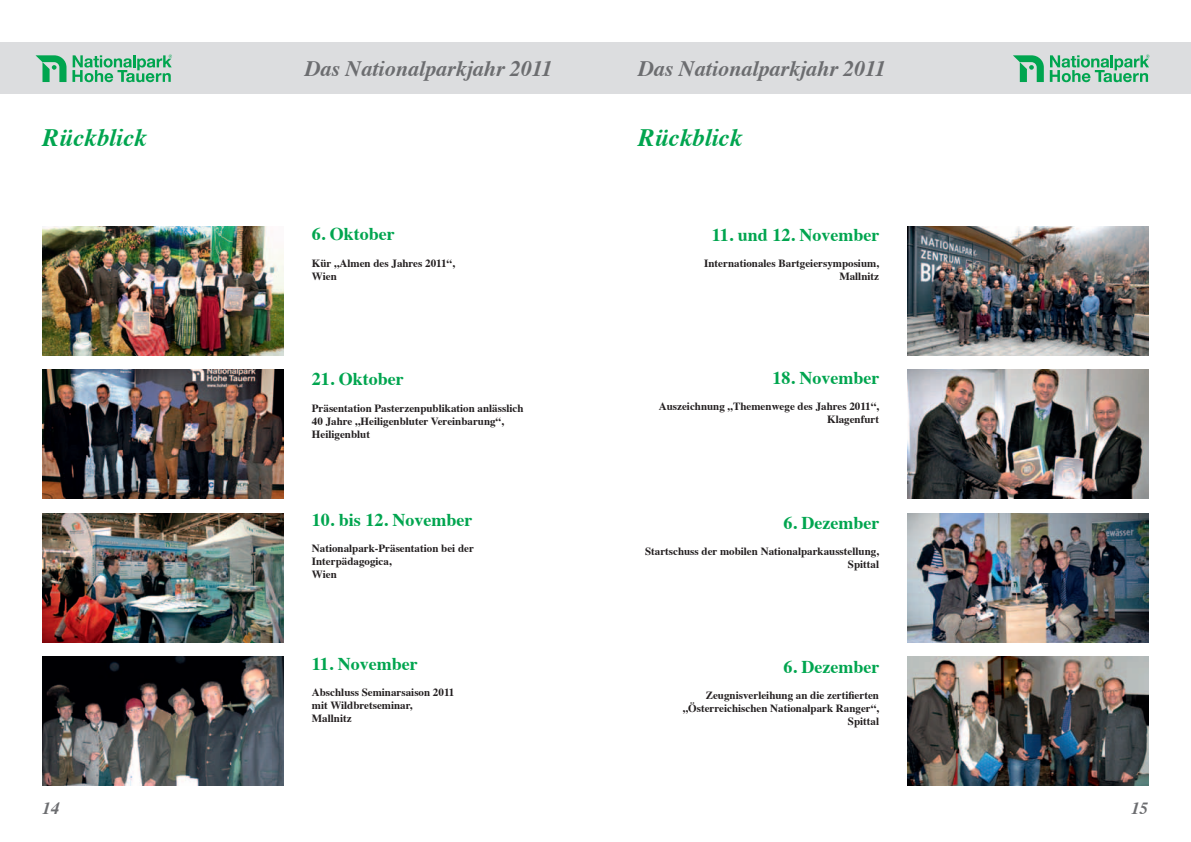
<style>
.page{position:relative;width:1191px;height:842px;background:#fff}
.page>*{position:absolute;margin:0;border:0;box-sizing:border-box;transform-origin:0 0}
.t1{font:italic 700 25px "Times";color:#00a54f}
.t2{font:italic 700 22px "Times";color:#6c6d70}
.t3{font:700 18px "Times";color:#00a54f}
.t4{font:italic 700 17px "Times";color:#6c6d70}
.t5{font:700 11px/13px "Times";color:#231f20}
</style>
<div class="page">
<div style="left:0;top:43px;width:1191px;height:51px;background:#dcdddf"></div>
<svg style="left:72px;top:55px;width:100px;height:27px"></svg>
<svg style="left:36px;top:55px;width:30px;height:27px"></svg>
<svg style="left:1049px;top:55px;width:100px;height:27px"></svg>
<svg style="left:1013px;top:55px;width:30px;height:27px"></svg>
<img style="left:907px;top:656px;width:241px;height:129px">
<img style="left:907px;top:513px;width:241px;height:129px">
<img style="left:43px;top:370px;width:240px;height:129px">
<img style="left:43px;top:227px;width:240px;height:129px">
<img style="left:43px;top:513px;width:240px;height:129px">
<img style="left:43px;top:656px;width:240px;height:129px">
<img style="left:907px;top:227px;width:241px;height:129px">
<img style="left:907px;top:370px;width:241px;height:129px">
<h1 class="t1" style="left:43px;top:114px;width:106px">Rückblick</h1>
<h2 class="t2" style="left:305px;top:48px;width:250px">Das Nationalparkjahr 2011</h2>
<h3 class="t3" style="left:312px;top:217px;width:84px">6. Oktober</h3>
<p class="t5" style="left:312px;top:255px;width:144px">Kür „Almen des Jahres 2011“,<br>Wien</p>
<h3 class="t3" style="left:312px;top:362px;width:93px">21. Oktober</h3>
<p class="t5" style="left:312px;top:400px;width:213px">Präsentation Pasterzenpublikation anlässlich<br>40 Jahre „Heiligenbluter Vereinbarung“,<br>Heiligenblut</p>
<h3 class="t3" style="left:312px;top:503px;width:162px">10. bis 12. November</h3>
<p class="t5" style="left:312px;top:541px;width:163px">Nationalpark-Präsentation bei der<br>Interpädagogica,<br>Wien</p>
<h3 class="t3" style="left:312px;top:646px;width:107px">11. November</h3>
<p class="t5" style="left:312px;top:684px;width:144px">Abschluss Seminarsaison 2011 mit Wildbretseminar,<br>Mallnitz</p>
<h2 class="t2" style="left:638px;top:48px;width:250px">Das Nationalparkjahr 2011</h2>
<h1 class="t1" style="left:638px;top:114px;width:106px">Rückblick</h1>
<h3 class="t3" style="left:712px;top:218px;width:169px">11. und 12. November</h3>
<p class="t5" style="left:704px;top:256px;width:176px;text-align:right">Internationales Bartgeiersymposium,<br>Mallnitz</p>
<h3 class="t3" style="left:772px;top:360px;width:108px">18. November</h3>
<p class="t5" style="left:659px;top:398px;width:222px;text-align:right">Auszeichnung „Themenwege des Jahres 2011“,<br>Klagenfurt</p>
<h3 class="t3" style="left:783px;top:506px;width:97px">6. Dezember</h3>
<p class="t5" style="left:645px;top:544px;width:235px;text-align:right">Startschuss der mobilen Nationalparkausstellung,<br>Spittal</p>
<h3 class="t3" style="left:783px;top:650px;width:97px">6. Dezember</h3>
<p class="t5" style="left:682px;top:688px;width:198px;text-align:right">Zeugnisverleihung an die zertifierten „Österreichischen Nationalpark Ranger“,<br>Spittal</p>
<h3 class="t4" style="left:43px;top:792px;width:18px">14</h3>
<h3 class="t4" style="left:1131px;top:792px;width:18px">15</h3>
</div>
